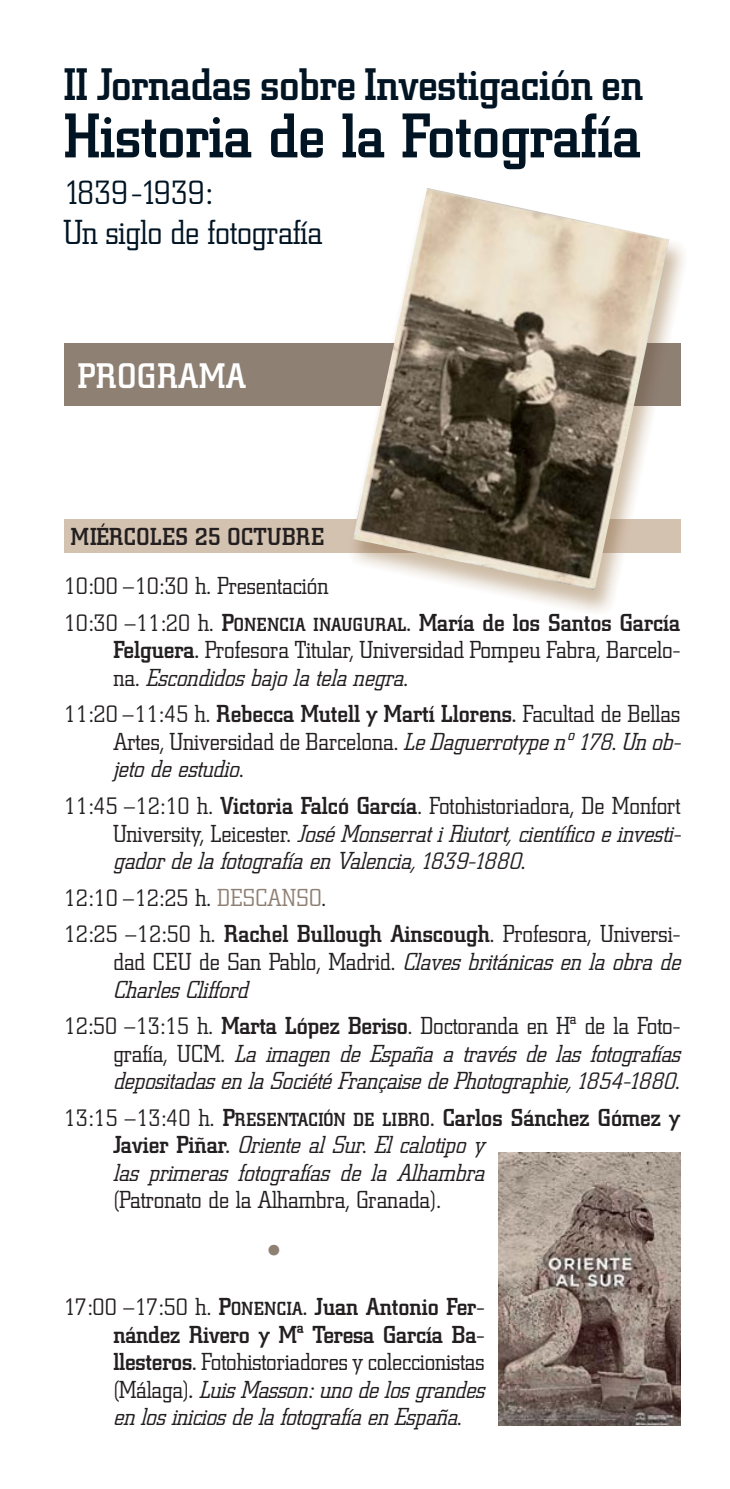
<style>
.page{position:relative;width:730px;height:1489px;background:#fff}
.page>*{position:absolute;margin:0;border:0;box-sizing:border-box;transform-origin:0 0}
.t1{font:500 62.25px "City";letter-spacing:-.005em;color:#001423}
.t2{font:500 45px "City";letter-spacing:-.005em;color:#001423}
.t3{font:300 45px "City";color:#8f8074}
.t4{font:500 35px "City";letter-spacing:.02em;color:#fff}
.t5{font:300 34.25px/40px "City";letter-spacing:-.005em;color:#001423}
.t6{font:italic 300 24.25px/27.5px "City";color:#231f20;text-align:justify}
.t7{font:300 24.25px/27.5px "City";color:#231f20}
.t8{font:500 24.25px "City";letter-spacing:.81em;color:#231f20}
.t9{font:500 18.75px "City";letter-spacing:.02em;color:#231f20}
.s1{font-weight:500}
.s2{font-weight:300;font-size:24.25px}
.s3{font-size:24.25px}
.s4{font-weight:500;font-style:italic}
.s5{font-style:italic}
.s6{font-style:normal}
.s7{font-weight:500;font-style:normal}
.s8{color:#8f8074}
.s9{font-weight:500;font-style:normal;font-size:18.75px}
</style>
<div class="page">
<div style="left:64px;top:519px;width:616px;height:33px;background:#d4c2b0"></div>
<div style="left:64px;top:343px;width:616px;height:63px;background:#8f8074"></div>
<img style="left:353px;top:188px;width:316px;height:402px">
<img style="left:499px;top:1152px;width:181px;height:272px">
<p class="t2" style="left:64px;top:68px;width:581px">II Jornadas sobre Investigación en</p>
<p class="t1" style="left:64px;top:113px;width:579px">Historia de la Fotografía</p>
<p class="t5" style="left:64px;top:175px;width:260px">1839-1939:<br>Un siglo de fotografía</p>
<p class="t4" style="left:78px;top:363px;width:169px">PROGRAMA</p>
<p class="t7" style="left:64px;top:514px;width:266px;line-height:48.8px"><span class="s1">MIÉRCOLES 25 OCTUBRE<br></span>10:00 –10:30 h. Presentación</p>
<p class="t9" style="left:64px;top:617px;width:618px"><span class="s2">10:30 –11:20 h.</span> <span class="s3">P</span>ONENCIA INAUGURAL<span class="s3">.</span> <span class="s3">ar a e os an os arc a</span></p>
<p class="t7" style="left:113px;top:638px;width:568px"><span class="s1">Felguera</span><span class="s4">.</span> Profesora Titular, Universidad Pompeu Fabra, Barcelo&shy;na. <span class="s5">Escondidos bajo la tela negra.</span></p>
<p class="t7" style="left:113px;top:702px;width:569px;text-align:justify;text-indent:-50px">11:20 –11:45 h. <span class="s1">Rebecca Mutell y Martí Llorens.</span> Facultad de Bellas Artes, Universidad de Barcelona. <span class="s5">Le Daguerrotype nº 178. Un ob&shy;jeto de estudio.</span></p>
<p class="t6" style="left:113px;top:794px;width:569px;text-indent:-50px"><span class="s6">11:45 –12:10 h.</span> <span class="s7">Victoria Falcó García</span><span class="s6">. Fotohistoriadora, De Monfort University, Leicester.</span> José Monserrat i Riutort, científico e investi&shy;gador de la fotografía en Valencia, 1839-1880<span class="s6">.</span></p>
<p class="t7" style="left:64px;top:881px;width:618px;line-height:36.8px">12:10 –12:25 h. <span class="s8">DESCANSO</span>.<br>12:25 –12:50 h. <span class="s1">Rachel Bullough Ainscough</span>. Profesora, Universi-</p>
<p class="t6" style="left:113px;top:949px;width:568px"><span class="s6">dad CEU de San Pablo, Madrid.</span> Claves británicas en la obra de<br>Charles Clifford</p>
<p class="t6" style="left:113px;top:1014px;width:568px;text-indent:-50px"><span class="s6">12:50 –13:15 h.</span> <span class="s7">Marta López Beriso</span><span class="s6">. Doctoranda en Hª de la Foto&shy;grafía, UCM.</span> La imagen de España a través de las fotografías depositadas en la Société Française de Photographie, 1854-1880<span class="s6">.</span></p>
<p class="t6" style="left:113px;top:1105px;width:568px;text-align:left;text-indent:-50px"><span class="s6">13:15 –13:40 h.</span> <span class="s7">P</span><span class="s9">RESENTACIÓN DE LIBRO</span><span class="s7">.</span> <span class="s7">Carlos Sánchez Gómez y Javier Piñar.</span> Oriente al Sur. El calotipo y<br>las primeras fotografías de la Alhambra<br><span class="s6">(Patronato de la Alhambra, Granada).</span></p>
<p class="t3" style="left:267px;top:1234px;width:16px">•</p>
<p class="t8" style="left:419px;top:613px;width:215px">Mídl St G</p>
<p class="t8" style="left:663px;top:613px;width:8px">í</p>
<p class="t6" style="left:113px;top:1294px;width:373px;text-indent:-50px"><span class="s6">17:00 –17:50 h.</span> <span class="s7">P</span><span class="s9">ONENCIA</span><span class="s7">.</span> <span class="s7">Juan Antonio Fer&shy;nández Rivero y Mª Teresa García Ba&shy;llesteros.</span> <span class="s6">Fotohistoriadores y coleccionistas (Málaga)</span><span class="s1">.</span> Luis Masson: uno de los grandes en los inicios de la fotografía en España.</p>
</div>
